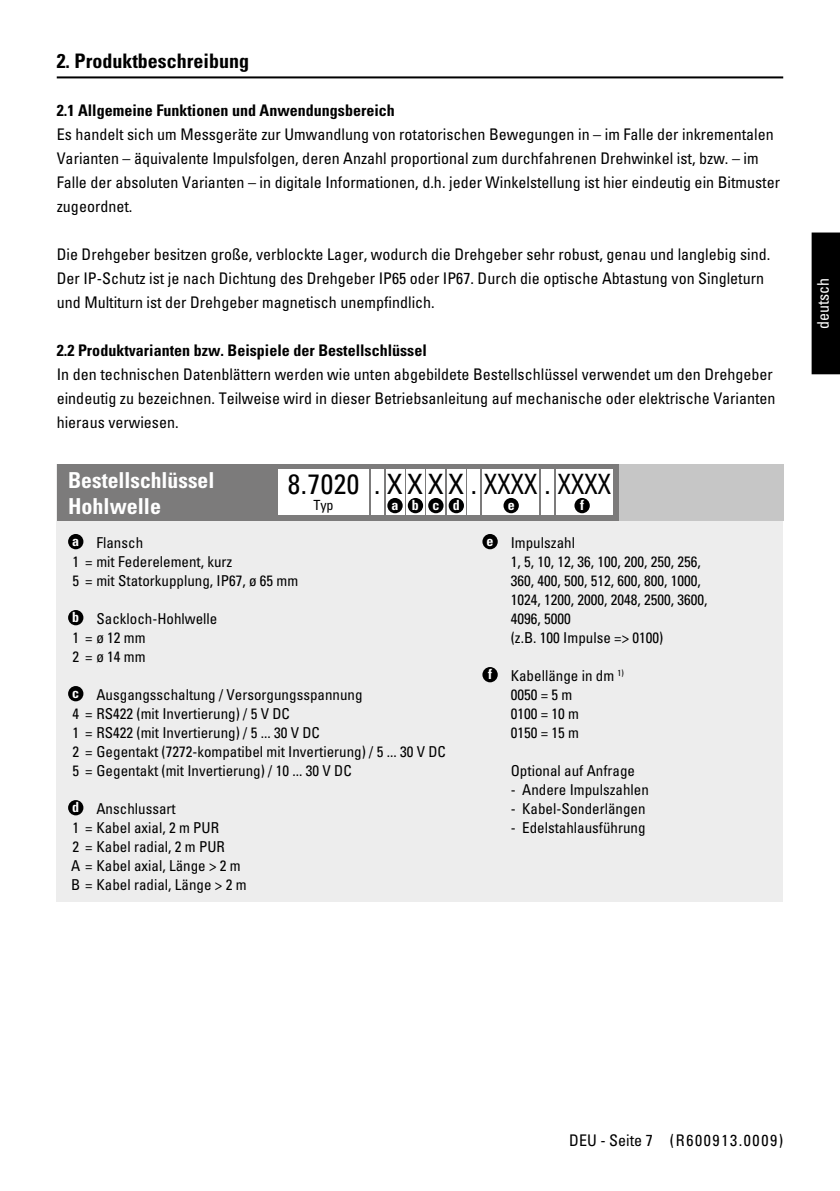
<style>
.page{position:relative;width:840px;height:1191px;background:#fff}
.page>*{position:absolute;margin:0;border:0;box-sizing:border-box;transform-origin:0 0}
.t1{font:condensed 28px "Univers";color:#000}
.t2{font:700 condensed 22px/26.4px "Univers";color:#fff}
.t3{font:700 condensed 20px "Univers LT Std";color:#000}
.t4{font:condensed 16px/24px "Univers LT Std";color:#000}
.t5{font:700 condensed 16px "Univers LT Std";color:#000}
.t6{font:condensed 16px "Univers LT Std";letter-spacing:.1em;color:#000}
.t7{font:condensed 16px "Univers LT Std";color:#fff}
.t8{font:condensed 15px/19px "Univers";color:#000}
.t9{font:italic condensed 15px/19px "Univers";color:#000}
.t10{font:700 condensed 14px "Univers";color:#fff}
.t11{font:condensed 14px "Univers";color:#000}
.s1{font-weight:700;font-size:14px;color:#fff}
.s2{font-style:italic}
.s3{font-weight:700;font-style:normal;font-size:14px;color:#fff}
.s4{font-style:normal}
</style>
<div class="page">
<div style="left:811px;top:232px;width:28px;height:142px;background:#000"></div>
<hr style="left:57px;top:76px;width:725px;height:2px;background:#000">
<div style="left:57px;top:464px;width:725px;height:437px;background:#ededed"></div>
<div style="left:573px;top:464px;width:209px;height:56px;background:#c6c6c6"></div>
<div style="left:68px;top:534px;width:15px;height:15px;background:#000;border-radius:50%"></div>
<div style="left:68px;top:610px;width:15px;height:15px;background:#000;border-radius:50%"></div>
<div style="left:68px;top:686px;width:15px;height:15px;background:#000;border-radius:50%"></div>
<div style="left:68px;top:800px;width:15px;height:15px;background:#000;border-radius:50%"></div>
<div style="left:482px;top:534px;width:15px;height:15px;background:#000;border-radius:50%"></div>
<div style="left:482px;top:667px;width:15px;height:15px;background:#000;border-radius:50%"></div>
<div style="left:57px;top:464px;width:561px;height:56px;background:#7c7b7b"></div>
<div style="left:278px;top:469px;width:91px;height:46px;background:#fff"></div>
<div style="left:371px;top:469px;width:12px;height:46px;background:#fff"></div>
<div style="left:386px;top:469px;width:18px;height:46px;background:#fff"></div>
<div style="left:387px;top:498px;width:15px;height:15px;background:#000;border-radius:50%"></div>
<div style="left:406px;top:469px;width:18px;height:46px;background:#fff"></div>
<div style="left:407px;top:498px;width:16px;height:15px;background:#000;border-radius:50%"></div>
<div style="left:426px;top:469px;width:18px;height:46px;background:#fff"></div>
<div style="left:428px;top:498px;width:15px;height:15px;background:#000;border-radius:50%"></div>
<div style="left:447px;top:469px;width:18px;height:46px;background:#fff"></div>
<div style="left:448px;top:498px;width:15px;height:15px;background:#000;border-radius:50%"></div>
<div style="left:467px;top:469px;width:13px;height:46px;background:#fff"></div>
<div style="left:556px;top:469px;width:56px;height:46px;background:#fff"></div>
<div style="left:482px;top:469px;width:57px;height:46px;background:#fff"></div>
<div style="left:574px;top:498px;width:15px;height:15px;background:#000;border-radius:50%"></div>
<div style="left:503px;top:498px;width:15px;height:15px;background:#000;border-radius:50%"></div>
<div style="left:541px;top:469px;width:12px;height:46px;background:#fff"></div>
<p class="t3" style="left:57px;top:49px;width:194px">2. Produktbeschreibung</p>
<p class="t5" style="left:57px;top:100px;width:339px">2.1 Allgemeine Funktionen und Anwendungsbereich</p>
<p class="t4" style="left:57px;top:122px;width:724px">Es handelt sich um Messgeräte zur Umwandlung von rotatorischen Bewegungen in – im Falle der inkrementalen Varianten – äquivalente Impulsfolgen, deren Anzahl proportional zum durchfahrenen Drehwinkel ist, bzw. – im Falle der absoluten Varianten – in digitale Informationen, d.h. jeder Winkelstellung ist hier eindeutig ein Bitmuster zugeordnet.</p>
<p class="t4" style="left:57px;top:242px;width:714px">Die Drehgeber besitzen große, verblockte Lager, wodurch die Drehgeber sehr robust, genau und langlebig sind.<br>Der IP-Schutz ist je nach Dichtung des Drehgeber IP65 oder IP67. Durch die optische Abtastung von Singleturn und Multiturn ist der Drehgeber magnetisch unempfindlich.</p>
<p class="t5" style="left:57px;top:340px;width:371px">2.2 Produktvarianten bzw. Beispiele der Bestellschlüssel</p>
<p class="t4" style="left:57px;top:362px;width:720px">In den technischen Datenblättern werden wie unten abgebildete Bestellschlüssel verwendet um den Drehgeber eindeutig zu bezeichnen. Teilweise wird in dieser Betriebsanleitung auf mechanische oder elektrische Varianten hieraus verwiesen.</p>
<h2 class="t2" style="left:68px;top:466px;width:148px">Bestellschlüssel<br>Hohlwelle</h2>
<h1 class="t1" style="left:288px;top:466px;width:73px">8.7020</h1>
<p class="t11" style="left:313px;top:496px;width:22px">Typ</p>
<h1 class="t1" style="left:374px;top:466px;width:238px">. X X X X . XXXX XXXX</h1>
<p class="t10" style="left:391px;top:496px;width:8px">a</p>
<p class="t10" style="left:411px;top:496px;width:8px">b</p>
<p class="t10" style="left:432px;top:496px;width:8px">c</p>
<p class="t10" style="left:452px;top:496px;width:8px">d</p>
<p class="t10" style="left:507px;top:496px;width:8px">e</p>
<p class="t10" style="left:580px;top:496px;width:5px">f</p>
<h1 class="t1" style="left:544px;top:466px;width:8px">.</h1>
<p class="t8" style="left:72px;top:532px;width:227px"><span class="s1">a</span> <span class="s2">Flansch<br></span>1 = mit Federelement, kurz<br>5 = mit Statorkupplung, IP67, ø 65 mm</p>
<p class="t9" style="left:72px;top:608px;width:146px"><span class="s3">b</span> Sackloch-Hohlwelle<br><span class="s4">1 = ø 12 mm<br>2 = ø 14 mm</span></p>
<p class="t8" style="left:72px;top:684px;width:375px"><span class="s1">c</span> <span class="s2">Ausgangsschaltung / Versorgungsspannung<br></span>4 = RS422 (mit Invertierung) / 5 V DC<br>1 = RS422 (mit Invertierung) / 5 ... 30 V DC<br>2 = Gegentakt (7272-kompatibel mit Invertierung) / 5 ... 30 V DC 5 = Gegentakt (mit Invertierung) / 10 ... 30 V DC</p>
<p class="t8" style="left:71px;top:798px;width:177px"><span class="s1">d</span> <span class="s2">Anschlussart<br></span>1 = Kabel axial, 2 m PUR<br>2 = Kabel radial, 2 m PUR<br>A = Kabel axial, Länge &gt; 2 m<br>B = Kabel radial, Länge &gt; 2 m</p>
<p class="t8" style="left:510px;top:532px;width:198px;text-indent:-24px"><span class="s1">e</span> <span class="s2">Impulszahl<br></span>1, 5, 10, 12, 36, 100, 200, 250, 256,<br>360, 400, 500, 512, 600, 800, 1000,<br>1024, 1200, 2000, 2048, 2500, 3600,<br>4096, 5000<br>(z.B. 100 Impulse =&gt; 0100)</p>
<p class="t8" style="left:510px;top:665px;width:114px;text-indent:-23px"><span class="s1">f</span> <span class="s2">Kabellänge in dm</span> <sup>1)<br></sup>0050 = 5 m<br>0100 = 10 m<br>0150 = 15 m</p>
<p class="t9" style="left:510px;top:760px;width:126px">Optional auf Anfrage</p>
<p class="t8" style="left:510px;top:779px;width:139px">- Andere Impulszahlen</p>
<p class="t8" style="left:510px;top:798px;width:136px">- Kabel-Sonderlängen</p>
<p class="t8" style="left:510px;top:818px;width:136px">- Edelstahlausführung</p>
<p class="t7" style="left:812px;top:329px;width:53px;rotate:-90deg">deutsch</p>
<p class="t6" style="left:569px;top:1130px;width:215px">DEU - Seite 7 (R600913.0009)</p>
</div>
